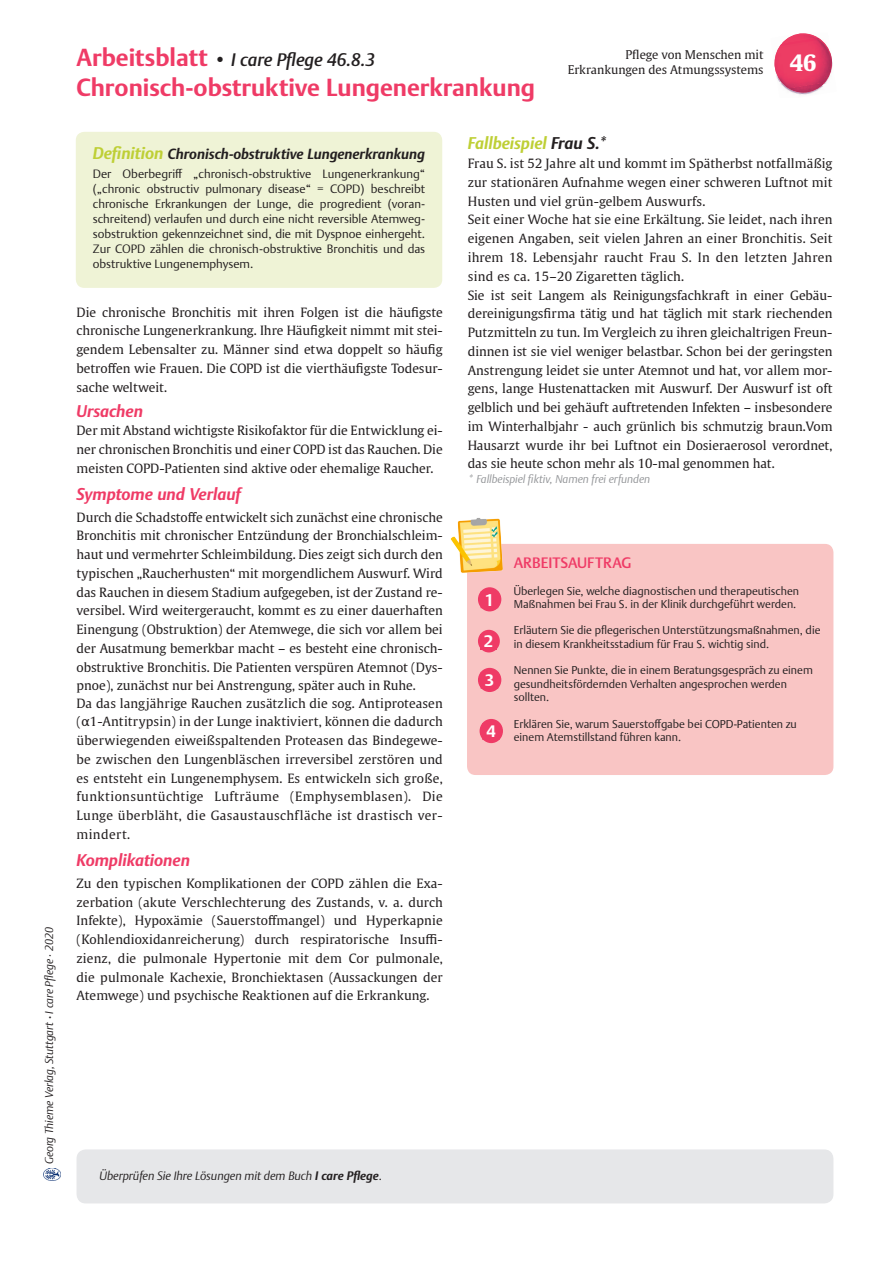
<style>
.page{position:relative;width:893px;height:1263px;background:#fff}
.page>*{position:absolute;margin:0;border:0;box-sizing:border-box;transform-origin:0 0}
.Ü1{font:700 24px "Thieme Argo 2011";color:#ef3b66}
.t1{font:700 22.5px "Thieme Gulliver 2011";color:#fff}
.Ü1-2{font:italic 500 18px "Thieme Argo 2011";color:#231f20}
.Grundtext{font:italic 700 16.5px "Thieme Argo 2011";color:#ef3b66}
.ÜberschriftKästen{font:italic 700 16.5px "Thieme Argo 2011";color:#becf35}
.Ü2{font:italic 700 16.5px "Thieme Argo 2011";color:#ef3b66}
.t2{font:700 16.5px "Thieme Argo 2008";color:#fff}
.ÜberschriftKästen-2{font:500 15px "Thieme Argo 2011";color:#ef3b66}
.ÜberschriftKästen-3{font:italic 700 14.25px "Thieme Argo 2011";color:#231f20}
.Fließtext_mit_Einzug{font:12.75px/18.8px "Thieme Gulliver 2011";letter-spacing:.01em;color:#231f20;text-align:justify}
.Grundtext-2{font:12.75px/18.8px "Thieme Gulliver 2011";color:#231f20;text-align:justify}
.Grundtext_mit_Einzug{font:12.75px/18.8px "Thieme Gulliver 2011";color:#231f20;text-align:justify}
.Fließtext{font:300 12px/15px "Thieme Argo 2011";color:#231f20;text-align:justify}
.Kapitel{font:12px "Thieme Gulliver 2011";color:#231f20}
.Copyright{font:italic 300 12px "Thieme Argo 2011";color:#231f20}
.ÜberschriftKästen-4{font:300 11.25px/13.5px "Thieme Argo 2008";color:#231f20}
.Copyright-2{font:italic 300 11.25px "Thieme Argo 2011";color:#231f20}
.Copyright-3{font:italic 300 11.25px "Thieme Argo 2011";color:#939598}
.s1{font-weight:500;font-style:normal}
.s2{font-weight:700;font-style:normal;font-size:24px;color:#ef3b66}
.s3{font-size:16.5px;color:#becf35}
.s4{color:#231f20}
.s5{font-weight:700}
.s6{font-style:normal;font-size:11.25px}
</style>
<div class="page">
<img style="left:786px;top:89px;width:26px;height:6px">
<img style="left:774px;top:38px;width:58px;height:51px">
<img style="left:788px;top:82px;width:37px;height:11px">
<img style="left:782px;top:33px;width:36px;height:11px">
<div style="left:76px;top:132px;width:366px;height:156px;background:#eff3d6;border-radius:9px"></div>
<div style="left:77px;top:1150px;width:756px;height:53px;background:#e6e7e9;border-radius:9px"></div>
<div style="left:77px;top:1149px;width:756px;height:54px;border:2px solid #e6e7e9;border-radius:9px"></div>
<img style="left:43px;top:1168px;width:17px;height:13px">
<div style="left:467px;top:544px;width:366px;height:231px;background:#f9c5c4;border-radius:9px"></div>
<div style="left:479px;top:588px;width:22px;height:23px;background:#ef3b66;border-radius:50%"></div>
<div style="left:478px;top:587px;width:23px;height:24px;border:2px solid #ef3b66;border-radius:50%"></div>
<div style="left:478px;top:630px;width:22px;height:22px;background:#ef3b66;border-radius:50%"></div>
<div style="left:479px;top:669px;width:22px;height:22px;background:#ef3b66;border-radius:50%"></div>
<div style="left:478px;top:668px;width:23px;height:24px;border:2px solid #ef3b66;border-radius:50%"></div>
<img style="left:450px;top:518px;width:53px;height:55px">
<div style="left:480px;top:720px;width:22px;height:22px;background:#ef3b66;border-radius:50%"></div>
<div style="left:480px;top:719px;width:23px;height:24px;border:2px solid #ef3b66;border-radius:50%"></div>
<p class="Copyright-2" style="left:42px;top:1164px;width:239px;rotate:-90deg">Georg Thieme Verlag, Stuttgart <span class="s1">·</span> I care Pflege · 2020</p>
<p class="Ü1-2" style="left:77px;top:48px;width:300px"><span class="s2">Arbeitsblatt</span> • I care Pflege 46.8.3</p>
<p class="Ü1" style="left:77px;top:71px;width:460px">Chronisch-obstruktive Lungenerkrankung</p>
<p class="Kapitel" style="left:625px;top:46px;width:140px">Pflege von Menschen mit</p>
<p class="Kapitel" style="left:568px;top:60px;width:197px">Erkrankungen des Atmungssystems</p>
<p class="t1" style="left:790px;top:45px;width:28px">46</p>
<p class="ÜberschriftKästen-3" style="left:93px;top:145px;width:334px"><span class="s3">Definition</span> Chronisch-obstruktive Lungenerkrankung</p>
<p class="Fließtext" style="left:93px;top:166px;width:334px">Der Oberbegriff „chronisch-obstruktive Lungenerkrankung“ („chronic obstructiv pulmonary disease“ = COPD) beschreibt chronische Erkrankungen der Lunge, die progredient (voran&shy;schreitend) verlaufen und durch eine nicht reversible Atemweg&shy;sobstruktion gekennzeichnet sind, die mit Dyspnoe einhergeht.<br>Zur COPD zählen die chronisch-obstruktive Bronchitis und das obstruktive Lungenemphysem.</p>
<p class="Grundtext-2" style="left:77px;top:302px;width:368px">Die chronische Bronchitis mit ihren Folgen ist die häufigste chronische Lungenerkrankung. Ihre Häufigkeit nimmt mit stei&shy;gendem Lebensalter zu. Männer sind etwa doppelt so häufig betroffen wie Frauen. Die COPD ist die vierthäufigste Todesur&shy;sache weltweit.</p>
<p class="Ü2" style="left:77px;top:400px;width:68px">Ursachen</p>
<p class="Grundtext-2" style="left:77px;top:421px;width:368px">Der mit Abstand wichtigste Risikofaktor für die Entwicklung ei&shy;ner chronischen Bronchitis und einer COPD ist das Rauchen. Die meisten COPD-Patienten sind aktive oder ehemalige Raucher.</p>
<p class="Grundtext" style="left:77px;top:483px;width:166px">Symptome und Verlauf</p>
<p class="Fließtext_mit_Einzug" style="left:77px;top:507px;width:368px">Durch die Schadstoffe entwickelt sich zunächst eine chronische Bronchitis mit chronischer Entzündung der Bronchialschleim&shy;haut und vermehrter Schleimbildung. Dies zeigt sich durch den typischen „Raucherhusten“ mit morgendlichem Auswurf. Wird das Rauchen in diesem Stadium aufgegeben, ist der Zustand re&shy;versibel. Wird weitergeraucht, kommt es zu einer dauerhaften Einengung (Obstruktion) der Atemwege, die sich vor allem bei der Ausatmung bemerkbar macht – es besteht eine chronisch&shy;obstruktive Bronchitis. Die Patienten verspüren Atemnot (Dys&shy;pnoe), zunächst nur bei Anstrengung, später auch in Ruhe.</p>
<p class="Fließtext_mit_Einzug" style="left:77px;top:693px;width:368px">Da das langjährige Rauchen zusätzlich die sog. Antiproteasen (α1-Antitrypsin) in der Lunge inaktiviert, können die dadurch überwiegenden eiweißspaltenden Proteasen das Bindegewe&shy;be zwischen den Lungenbläschen irreversibel zerstören und es entsteht ein Lungenemphysem. Es entwickeln sich große, funktionsuntüchtige Lufträume (Emphysemblasen). Die Lunge überbläht, die Gasaustauschfläche ist drastisch ver&shy;mindert.</p>
<p class="Grundtext" style="left:77px;top:849px;width:115px">Komplikationen</p>
<p class="Fließtext_mit_Einzug" style="left:77px;top:873px;width:368px">Zu den typischen Komplikationen der COPD zählen die Exa&shy;zerbation (akute Verschlechterung des Zustands, v. a. durch Infekte), Hypoxämie (Sauerstoffmangel) und Hyperkapnie (Kohlendioxidanreicherung) durch respiratorische Insuffi&shy;zienz, die pulmonale Hypertonie mit dem Cor pulmonale, die pulmonale Kachexie, Bronchiektasen (Aussackungen der Atemwege) und psychische Reaktionen auf die Erkrankung.</p>
<p class="ÜberschriftKästen" style="left:468px;top:133px;width:141px">Fallbeispiel <span class="s4">Frau S.*</span></p>
<p class="Grundtext-2" style="left:468px;top:154px;width:366px">Frau S. ist 52 Jahre alt und kommt im Spätherbst notfallmäßig zur stationären Aufnahme wegen einer schweren Luftnot mit Husten und viel grün-gelbem Auswurfs.</p>
<p class="Grundtext-2" style="left:468px;top:210px;width:366px">Seit einer Woche hat sie eine Erkältung. Sie leidet, nach ihren eigenen Angaben, seit vielen Jahren an einer Bronchitis. Seit ihrem 18. Lebensjahr raucht Frau S. In den letzten Jahren sind es ca. 15–20 Zigaretten täglich.</p>
<p class="Grundtext_mit_Einzug" style="left:468px;top:285px;width:366px">Sie ist seit Langem als Reinigungsfachkraft in einer Gebäu&shy;dereinigungsfirma tätig und hat täglich mit stark riechenden Putzmitteln zu tun. Im Vergleich zu ihren gleichaltrigen Freun&shy;dinnen ist sie viel weniger belastbar. Schon bei der geringsten Anstrengung leidet sie unter Atemnot und hat, vor allem mor&shy;gens, lange Hustenattacken mit Auswurf. Der Auswurf ist oft gelblich und bei gehäuft auftretenden Infekten – insbesondere im Winterhalbjahr - auch grünlich bis schmutzig braun.Vom Hausarzt wurde ihr bei Luftnot ein Dosieraerosol verordnet, das sie heute schon mehr als 10-mal genommen hat.</p>
<p class="Copyright-3" style="left:468px;top:472px;width:184px">* Fallbeispiel fiktiv, Namen frei erfunden</p>
<p class="t2" style="left:485px;top:589px;width:11px">1</p>
<p class="t2" style="left:484px;top:630px;width:11px">2</p>
<p class="t2" style="left:485px;top:669px;width:11px">3</p>
<p class="t2" style="left:486px;top:720px;width:11px">4</p>
<p class="ÜberschriftKästen-2" style="left:514px;top:553px;width:119px">ARBEITSAUFTRAG</p>
<p class="ÜberschriftKästen-4" style="left:514px;top:584px;width:287px">Überlegen Sie, welche diagnostischen und therapeutischen<br>Maßnahmen bei Frau S. in der Klinik durchgeführt werden.</p>
<p class="ÜberschriftKästen-4" style="left:514px;top:623px;width:308px">Erläutern Sie die pflegerischen Unterstützungsmaßnahmen, die in diesem Krankheitsstadium für Frau S. wichtig sind.</p>
<p class="ÜberschriftKästen-4" style="left:514px;top:663px;width:301px">Nennen Sie Punkte, die in einem Beratungsgespräch zu einem gesundheitsfördernden Verhalten angesprochen werden sollten.</p>
<p class="ÜberschriftKästen-4" style="left:514px;top:716px;width:285px">Erklären Sie, warum Sauerstoffgabe bei COPD-Patienten zu einem Atemstillstand führen kann.</p>
<p class="Copyright" style="left:99px;top:1167px;width:284px">Überprüfen Sie Ihre Lösungen mit dem Buch <span class="s5">I care Pflege</span><span class="s6">.</span></p>
</div>
